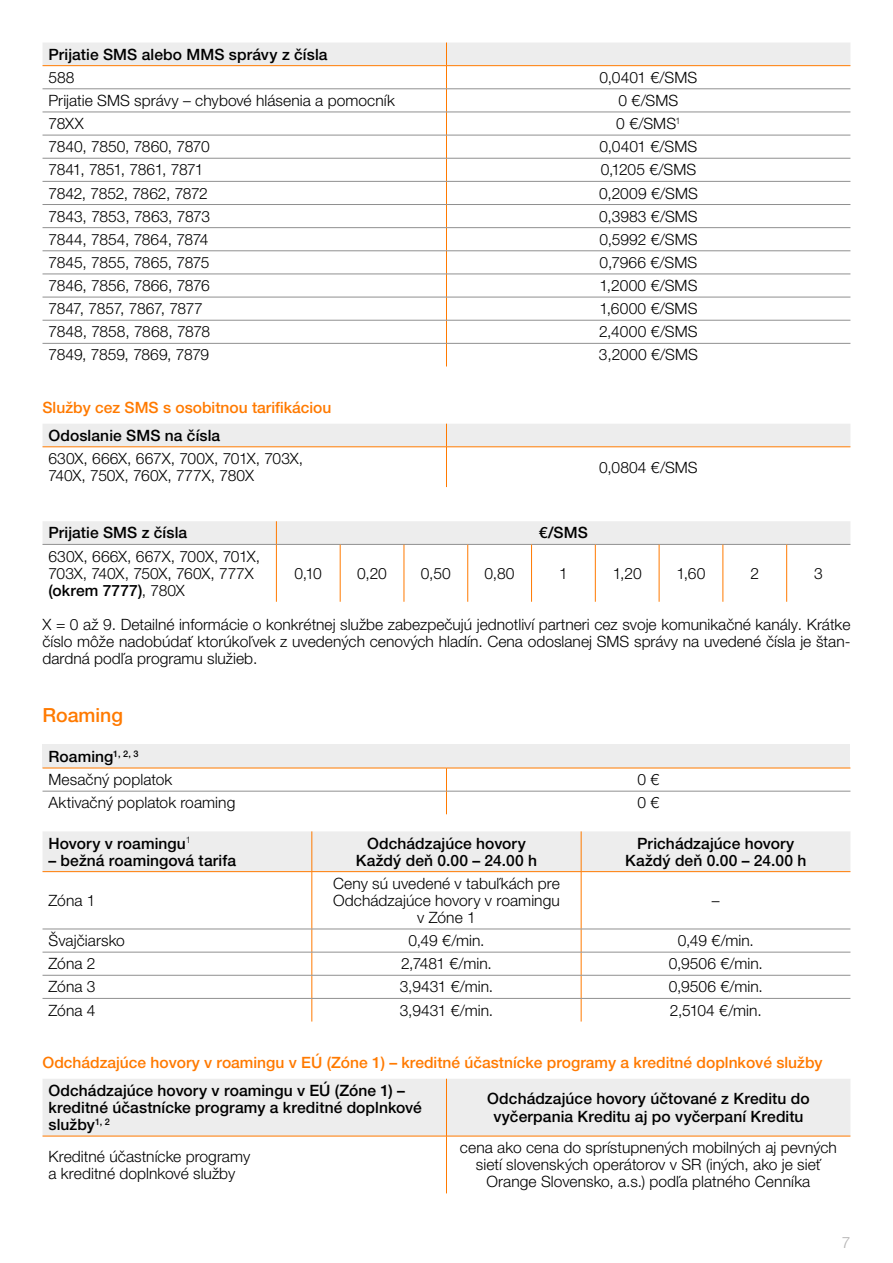
<style>
.page{position:relative;width:893px;height:1263px;background:#fff}
.page>*{position:absolute;margin:0;border:0;box-sizing:border-box;transform-origin:0 0}
.t1{font:500 19.5px "Helvetica Neue LT Pro";color:#ff7a00}
.t2{font:300 15.6px/17.1px "Helvetica Neue LT Pro";letter-spacing:.005em;color:#000}
.t3{font:500 15.6px/17.1px "Helvetica Neue LT Pro";letter-spacing:.005em;color:#000;text-align:center}
.t4{font:300 15.6px/17.1px "Helvetica Neue LT Pro";letter-spacing:-.015em;color:#000}
.t5{font:500 15.6px "Helvetica Neue LT Pro";color:#ff7a00}
.t6{font:300 15.6px "Helvetica Neue LT Pro";letter-spacing:-.03em;color:#000}
.t7{font:300 15.6px "Helvetica Neue LT Pro";letter-spacing:-.02em;color:#000}
.t8{font:300 15.6px "Helvetica Neue LT Pro";color:#b3b2b2}
.s1{font-weight:500}
</style>
<div class="page">
<svg style="left:43px;top:43px;width:807px;height:323px"></svg>
<hr style="left:43px;top:65px;width:403px;height:1px;background:#ff7a00">
<hr style="left:446px;top:65px;width:404px;height:1px;background:#ff7a00">
<div style="left:43px;top:424px;width:807px;height:23px;background:#ededed"></div>
<hr style="left:446px;top:447px;width:1px;height:40px;background:#ff7a00">
<hr style="left:43px;top:447px;width:403px;height:1px;background:#ff7a00">
<hr style="left:446px;top:447px;width:404px;height:1px;background:#ff7a00">
<svg style="left:275px;top:545px;width:513px;height:57px"></svg>
<div style="left:43px;top:521px;width:807px;height:23px;background:#ededed"></div>
<hr style="left:43px;top:544px;width:233px;height:1px;background:#909090">
<hr style="left:276px;top:544px;width:64px;height:1px;background:#909090">
<hr style="left:340px;top:544px;width:64px;height:1px;background:#909090">
<hr style="left:404px;top:544px;width:64px;height:1px;background:#909090">
<hr style="left:468px;top:544px;width:63px;height:1px;background:#909090">
<hr style="left:531px;top:544px;width:64px;height:1px;background:#909090">
<hr style="left:595px;top:544px;width:64px;height:1px;background:#909090">
<hr style="left:659px;top:544px;width:64px;height:1px;background:#909090">
<hr style="left:723px;top:544px;width:64px;height:1px;background:#909090">
<hr style="left:787px;top:544px;width:63px;height:1px;background:#909090">
<hr style="left:276px;top:545px;width:1px;height:57px;background:#ff7a00">
<hr style="left:340px;top:545px;width:1px;height:57px;background:#ff7a00">
<hr style="left:404px;top:545px;width:1px;height:57px;background:#ff7a00">
<hr style="left:467px;top:545px;width:1px;height:57px;background:#ff7a00">
<hr style="left:531px;top:545px;width:1px;height:57px;background:#ff7a00">
<hr style="left:595px;top:545px;width:1px;height:57px;background:#ff7a00">
<hr style="left:659px;top:545px;width:1px;height:57px;background:#ff7a00">
<hr style="left:723px;top:545px;width:1px;height:57px;background:#ff7a00">
<hr style="left:786px;top:545px;width:1px;height:57px;background:#ff7a00">
<div style="left:43px;top:745px;width:807px;height:23px;background:#ededed"></div>
<svg style="left:43px;top:769px;width:807px;height:45px"></svg>
<hr style="left:43px;top:768px;width:403px;height:1px;background:#ff7a00">
<hr style="left:446px;top:768px;width:404px;height:1px;background:#ff7a00">
<div style="left:43px;top:831px;width:807px;height:40px;background:#ededed"></div>
<svg style="left:43px;top:872px;width:807px;height:149px"></svg>
<hr style="left:312px;top:831px;width:1px;height:40px;background:#ff7a00">
<hr style="left:581px;top:831px;width:1px;height:40px;background:#ff7a00">
<hr style="left:43px;top:871px;width:269px;height:1px;background:#ff7a00">
<hr style="left:312px;top:871px;width:269px;height:1px;background:#ff7a00">
<hr style="left:581px;top:871px;width:269px;height:1px;background:#ff7a00">
<hr style="left:312px;top:872px;width:1px;height:57px;background:#ff7a00">
<hr style="left:581px;top:872px;width:1px;height:57px;background:#ff7a00">
<svg style="left:312px;top:930px;width:1px;height:91px"></svg>
<svg style="left:581px;top:930px;width:1px;height:91px"></svg>
<hr style="left:43px;top:929px;width:269px;height:1px;background:#909090">
<hr style="left:312px;top:929px;width:269px;height:1px;background:#909090">
<hr style="left:581px;top:929px;width:269px;height:1px;background:#909090">
<hr style="left:43px;top:952px;width:269px;height:1px;background:#909090">
<hr style="left:312px;top:952px;width:269px;height:1px;background:#909090">
<hr style="left:581px;top:952px;width:269px;height:1px;background:#909090">
<hr style="left:43px;top:975px;width:269px;height:1px;background:#909090">
<hr style="left:312px;top:975px;width:269px;height:1px;background:#909090">
<hr style="left:581px;top:975px;width:269px;height:1px;background:#909090">
<hr style="left:43px;top:998px;width:269px;height:1px;background:#909090">
<hr style="left:312px;top:998px;width:269px;height:1px;background:#909090">
<hr style="left:581px;top:998px;width:269px;height:1px;background:#909090">
<div style="left:43px;top:1079px;width:807px;height:57px;background:#ededed"></div>
<hr style="left:446px;top:1079px;width:1px;height:57px;background:#ff7a00">
<hr style="left:446px;top:1136px;width:1px;height:57px;background:#ff7a00">
<hr style="left:43px;top:1136px;width:403px;height:1px;background:#ff7a00">
<hr style="left:446px;top:1136px;width:404px;height:1px;background:#ff7a00">
<p class="t3" style="left:49px;top:45px;width:280px">Prijatie SMS alebo MMS správy z čísla</p>
<p class="t2" style="left:49px;top:68px;width:28px">588</p>
<p class="t2" style="left:600px;top:68px;width:99px">0,0401 €/SMS</p>
<p class="t2" style="left:49px;top:92px;width:348px">Prijatie SMS správy – chybové hlásenia a pomocník</p>
<p class="t2" style="left:618px;top:92px;width:61px">0 €/SMS</p>
<p class="t2" style="left:49px;top:115px;width:37px">78XX</p>
<p class="t2" style="left:616px;top:115px;width:66px">0 €/SMS<sup>1</sup></p>
<p class="t4" style="left:49px;top:138px;width:163px">7840, 7850, 7860, 7870</p>
<p class="t2" style="left:600px;top:138px;width:99px">0,0401 €/SMS</p>
<p class="t6" style="left:49px;top:160px;width:157px">7841, 7851, 7861, 7871</p>
<p class="t2" style="left:601px;top:161px;width:97px">0,1205 €/SMS</p>
<p class="t6" style="left:49px;top:183px;width:161px">7842, 7852, 7862, 7872</p>
<p class="t2" style="left:599px;top:184px;width:100px">0,2009 €/SMS</p>
<p class="t4" style="left:49px;top:207px;width:163px">7843, 7853, 7863, 7873</p>
<p class="t2" style="left:599px;top:207px;width:100px">0,3983 €/SMS</p>
<p class="t4" style="left:49px;top:230px;width:161px">7844, 7854, 7864, 7874</p>
<p class="t2" style="left:599px;top:230px;width:100px">0,5992 €/SMS</p>
<p class="t4" style="left:49px;top:253px;width:163px">7845, 7855, 7865, 7875</p>
<p class="t2" style="left:600px;top:253px;width:99px">0,7966 €/SMS</p>
<p class="t7" style="left:49px;top:276px;width:163px">7846, 7856, 7866, 7876</p>
<p class="t2" style="left:599px;top:277px;width:100px">1,2000 €/SMS</p>
<p class="t6" style="left:49px;top:299px;width:156px">7847, 7857, 7867, 7877</p>
<p class="t2" style="left:599px;top:300px;width:100px">1,6000 €/SMS</p>
<p class="t4" style="left:49px;top:323px;width:163px">7848, 7858, 7868, 7878</p>
<p class="t2" style="left:599px;top:323px;width:100px">2,4000 €/SMS</p>
<p class="t7" style="left:49px;top:345px;width:162px">7849, 7859, 7869, 7879</p>
<p class="t2" style="left:599px;top:346px;width:101px">3,2000 €/SMS</p>
<p class="t5" style="left:43px;top:398px;width:290px">Služby cez SMS s osobitnou tarifikáciou</p>
<p class="t3" style="left:49px;top:427px;width:173px">Odoslanie SMS na čísla</p>
<p class="t4" style="left:49px;top:449px;width:256px">630X, 666X, 667X, 700X, 701X, 703X,<br>740X, 750X, 760X, 777X, 780X</p>
<p class="t2" style="left:599px;top:458px;width:100px">0,0804 €/SMS</p>
<p class="t3" style="left:49px;top:524px;width:140px">Prijatie SMS z čísla</p>
<p class="t3" style="left:539px;top:524px;width:51px">€/SMS</p>
<p class="t4" style="left:49px;top:547px;width:213px">630X, 666X, 667X, 700X, 701X,<br>703X, 740X, 750X, 760X, 777X <span class="s1">(okrem 7777)</span>, 780X</p>
<p class="t2" style="left:295px;top:564px;width:29px">0,10</p>
<p class="t2" style="left:357px;top:564px;width:31px">0,20</p>
<p class="t2" style="left:421px;top:564px;width:31px">0,50</p>
<p class="t2" style="left:485px;top:564px;width:32px">0,80</p>
<p class="t2" style="left:559px;top:564px;width:10px">1</p>
<p class="t2" style="left:613px;top:564px;width:30px">1,20</p>
<p class="t2" style="left:676px;top:564px;width:30px">1,60</p>
<p class="t2" style="left:750px;top:564px;width:10px">2</p>
<p class="t2" style="left:814px;top:564px;width:10px">3</p>
<p class="t2" style="left:42px;top:615px;width:809px;text-align:justify">X = 0 až 9. Detailné informácie o konkrétnej službe zabezpečujú jednotliví partneri cez svoje komunikačné kanály. Krátke číslo môže nadobúdať ktorúkoľvek z uvedených cenových hladín. Cena odoslanej SMS správy na uvedené čísla je štan&shy;dardná podľa programu služieb.</p>
<p class="t1" style="left:43px;top:703px;width:82px">Roaming</p>
<p class="t2" style="left:49px;top:744px;width:125px;line-height:23.1px"><span class="s1">Roaming</span><sup>1,</sup> <sup>2,</sup> <sup>3<br></sup>Mesačný poplatok</p>
<p class="t2" style="left:638px;top:771px;width:23px">0 €</p>
<p class="t2" style="left:49px;top:794px;width:188px">Aktivačný poplatok roaming</p>
<p class="t2" style="left:638px;top:794px;width:23px">0 €</p>
<p class="t3" style="left:49px;top:834px;width:144px">Hovory v roamingu<sup>1</sup></p>
<p class="t3" style="left:49px;top:851px;width:189px">– bežná roamingová tarifa</p>
<p class="t3" style="left:356px;top:834px;width:182px">Odchádzajúce hovory<br>Každý deň 0.00 – 24.00 h</p>
<p class="t3" style="left:625px;top:834px;width:182px">Prichádzajúce hovory<br>Každý deň 0.00 – 24.00 h</p>
<p class="t2" style="left:49px;top:891px;width:49px">Zóna 1</p>
<p class="t2" style="left:333px;top:874px;width:228px;text-align:center">Ceny sú uvedené v tabuľkách pre<br>Odchádzajúce hovory v roamingu v Zóne 1</p>
<p class="t2" style="left:712px;top:891px;width:9px">–</p>
<p class="t2" style="left:49px;top:932px;width:78px">Švajčiarsko</p>
<p class="t2" style="left:408px;top:932px;width:78px">0,49 €/min.</p>
<p class="t2" style="left:678px;top:932px;width:78px">0,49 €/min.</p>
<p class="t2" style="left:49px;top:955px;width:49px">Zóna 2</p>
<p class="t2" style="left:401px;top:955px;width:92px">2,7481 €/min.</p>
<p class="t2" style="left:669px;top:955px;width:96px">0,9506 €/min.</p>
<p class="t2" style="left:49px;top:978px;width:49px">Zóna 3</p>
<p class="t2" style="left:400px;top:978px;width:95px">3,9431 €/min.</p>
<p class="t2" style="left:669px;top:978px;width:96px">0,9506 €/min.</p>
<p class="t2" style="left:49px;top:1001px;width:49px">Zóna 4</p>
<p class="t2" style="left:400px;top:1001px;width:95px">3,9431 €/min.</p>
<p class="t2" style="left:670px;top:1001px;width:93px">2,5104 €/min.</p>
<p class="t5" style="left:43px;top:1053px;width:782px">Odchádzajúce hovory v roamingu v EÚ (Zóne 1) – kreditné účastnícke programy a kreditné doplnkové služby</p>
<p class="t3" style="left:49px;top:1081px;width:375px;text-align:left">Odchádzajúce hovory v roamingu v EÚ (Zóne 1) – kreditné účastnícke programy a kreditné doplnkové služby<sup>1,</sup> <sup>2</sup></p>
<p class="t3" style="left:487px;top:1090px;width:324px">Odchádzajúce hovory účtované z Kreditu do vyčerpania Kreditu aj po vyčerpaní Kreditu</p>
<p class="t2" style="left:49px;top:1147px;width:203px">Kreditné účastnícke programy a kreditné doplnkové služby</p>
<p class="t2" style="left:460px;top:1139px;width:379px;text-align:center">cena ako cena do sprístupnených mobilných aj pevných sietí slovenských operátorov v SR (iných, ako je sieť<br>Orange Slovensko, a.s.) podľa platného Cenníka</p>
<p class="t8" style="left:842px;top:1233px;width:10px">7</p>
</div>
